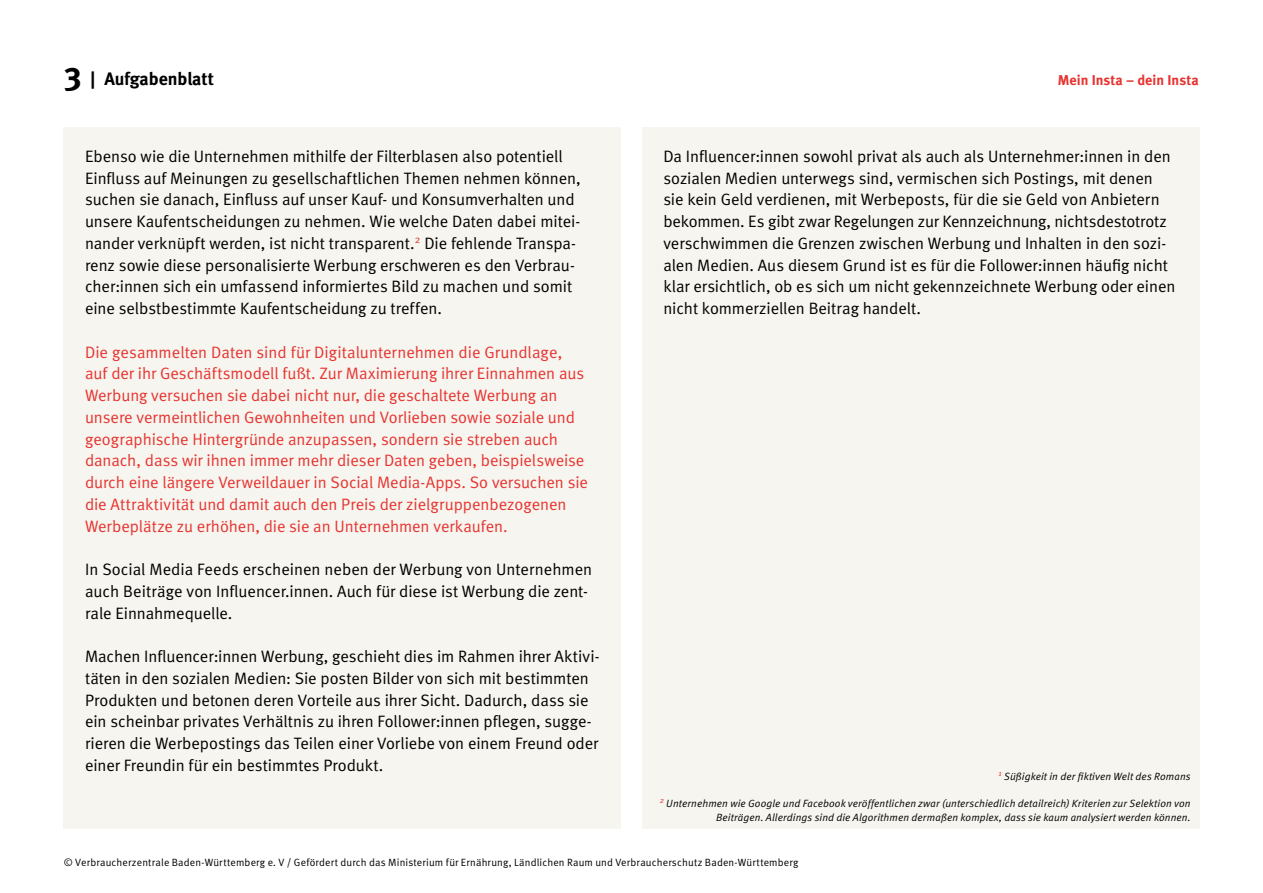
<style>
.page{position:relative;width:1263px;height:893px;background:#fff}
.page>*{position:absolute;margin:0;border:0;box-sizing:border-box;transform-origin:0 0}
.t1{font:700 18px "Meta";color:#000}
.t2{font:16.5px/21.8px "Meta Normal";letter-spacing:-.005em;color:#000}
.t3{font:16.5px/21.8px "Meta Normal";letter-spacing:-.005em;color:#e73431}
.t4{font:700 14.25px "Meta";letter-spacing:.005em;color:#e73431}
.t5{font:italic 10.5px/13.5px "Meta Normal";letter-spacing:.01em;color:#000;text-align:right}
.t6{font:10.5px "Meta Normal";letter-spacing:.015em;color:#000}
.s1{font-size:33px}
</style>
<div class="page">
<div style="left:642px;top:128px;width:557px;height:701px;background:#f6f5ef"></div>
<div style="left:64px;top:128px;width:557px;height:701px;background:#f6f5ef"></div>
<p class="t1" style="left:64px;top:68px;width:151px"><span class="s1">3</span> | Aufgabenblatt</p>
<p class="t4" style="left:1058px;top:72px;width:142px">Mein Insta – dein Insta</p>
<p class="t2" style="left:663px;top:145px;width:513px">Da Influencer:innen sowohl privat als auch als Unternehmer:innen in den sozialen Medien unterwegs sind, vermischen sich Postings, mit denen sie kein Geld verdienen, mit Werbeposts, für die sie Geld von Anbietern bekommen. Es gibt zwar Regelungen zur Kennzeichnung, nichtsdestotrotz verschwimmen die Grenzen zwischen Werbung und Inhalten in den sozi&shy;alen Medien. Aus diesem Grund ist es für die Follower:innen häufig nicht klar ersichtlich, ob es sich um nicht gekennzeichnete Werbung oder einen nicht kommerziellen Beitrag handelt.</p>
<p class="t2" style="left:85px;top:145px;width:497px">Ebenso wie die Unternehmen mithilfe der Filterblasen also potentiell Einfluss auf Meinungen zu gesellschaftlichen Themen nehmen können, suchen sie danach, Einfluss auf unser Kauf- und Konsumverhalten und unsere Kaufentscheidungen zu nehmen. Wie welche Daten dabei mitei&shy;nander verknüpft werden, ist nicht transparent.<sup>2</sup> Die fehlende Transpa&shy;renz sowie diese personalisierte Werbung erschweren es den Verbrau&shy;cher:innen sich ein umfassend informiertes Bild zu machen und somit eine selbstbestimmte Kaufentscheidung zu treffen.</p>
<p class="t3" style="left:85px;top:341px;width:504px">Die gesammelten Daten sind für Digitalunternehmen die Grundlage, auf der ihr Geschäftsmodell fußt. Zur Maximierung ihrer Einnahmen aus Werbung versuchen sie dabei nicht nur, die geschaltete Werbung an unsere vermeintlichen Gewohnheiten und Vorlieben sowie soziale und geographische Hintergründe anzupassen, sondern sie streben auch danach, dass wir ihnen immer mehr dieser Daten geben, beispielsweise durch eine längere Verweildauer in Social Media-Apps. So versuchen sie die Attraktivität und damit auch den Preis der zielgruppenbezogenen Werbeplätze zu erhöhen, die sie an Unternehmen verkaufen.</p>
<p class="t2" style="left:85px;top:558px;width:509px">In Social Media Feeds erscheinen neben der Werbung von Unternehmen auch Beiträge von Influencer.innen. Auch für diese ist Werbung die zent&shy;rale Einnahmequelle.</p>
<p class="t2" style="left:85px;top:645px;width:516px">Machen Influencer:innen Werbung, geschieht dies im Rahmen ihrer Aktivi&shy;täten in den sozialen Medien: Sie posten Bilder von sich mit bestimmten Produkten und betonen deren Vorteile aus ihrer Sicht. Dadurch, dass sie ein scheinbar privates Verhältnis zu ihren Follower:innen pflegen, sugge&shy;rieren die Werbepostings das Teilen einer Vorliebe von einem Freund oder einer Freundin für ein bestimmtes Produkt.</p>
<p class="t5" style="left:998px;top:770px;width:194px"><sup>1</sup> Süßigkeit in der fiktiven Welt des Romans</p>
<p class="t5" style="left:660px;top:797px;width:532px"><sup>2</sup> Unternehmen wie Google und Facebook veröffentlichen zwar (unterschiedlich detailreich) Kriterien zur Selektion von<br>Beiträgen. Allerdings sind die Algorithmen dermaßen komplex, dass sie kaum analysiert werden können.</p>
<p class="t6" style="left:64px;top:856px;width:736px">© Verbraucherzentrale Baden-Württemberg e. V / Gefördert durch das Ministerium für Ernährung, Ländlichen Raum und Verbraucherschutz Baden-Württemberg</p>
</div>
